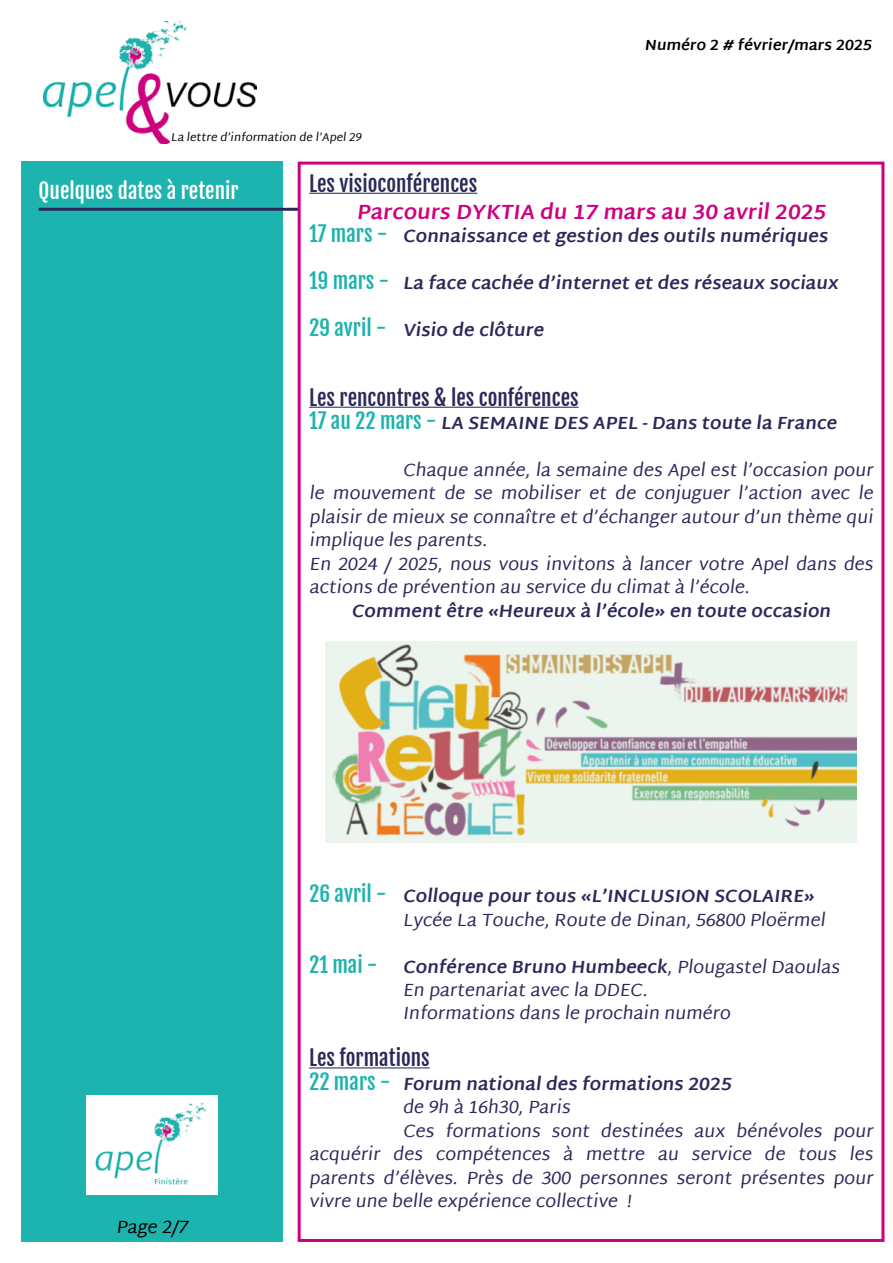
<style>
.page{position:relative;width:893px;height:1263px;background:#fff}
.page>*{position:absolute;margin:0;border:0;box-sizing:border-box;transform-origin:0 0}
.t1{font:21px "Fjalla One";color:#2b295a}
.t2{font:700 21px "Martel Sans";color:#ce007f}
.t3{font:21px "Fjalla One";color:#fff}
.t4{font:18px/23.4px "Martel Sans";color:#2b295a}
.t5{font:700 18px "Martel Sans";color:#2b295a}
.t6{font:18px "Martel Sans";color:#000}
.t7{font:700 15px "Martel Sans";color:#000}
.t8{font:11.55px "Martel Sans";color:#000}
.s1{font-family:"Fjalla One";font-weight:400;font-size:21px;color:#1db3ae}
.s2{font-family:"Fjalla One";font-size:21px;color:#1db3ae}
.s3{font-weight:700}
</style>
<div class="page">
<img style="left:43px;top:21px;width:213px;height:123px">
<div style="left:21px;top:162px;width:262px;height:1080px;background:#1db3ae"></div>
<img style="left:86px;top:1095px;width:131px;height:100px">
<hr style="left:39px;top:208px;width:314px;height:3px;background:#2b295a">
<hr style="left:309px;top:193px;width:168px;height:1px;background:#2b295a">
<hr style="left:309px;top:407px;width:270px;height:1px;background:#2b295a">
<hr style="left:309px;top:1067px;width:121px;height:1px;background:#2b295a">
<img style="left:325px;top:642px;width:532px;height:200px">
<div style="left:298px;top:162px;width:586px;height:1080px;border:3px solid #ce007f"></div>
<p class="t8" style="left:171px;top:130px;width:194px">La lettre d’information de l’Apel29</p>
<p class="t7" style="left:644px;top:36px;width:232px">Numéro 2 # février/mars 2025</p>
<p class="t3" style="left:39px;top:178px;width:201px">Quelques dates à retenir</p>
<p class="t1" style="left:309px;top:170px;width:170px">Les visioconférences</p>
<p class="t2" style="left:357px;top:199px;width:475px">Parcours DYKTIA du 17 mars au 30 avril2025</p>
<p class="t5" style="left:309px;top:225px;width:524px"><span class="s1">17 m a rs -</span> Connaissance et gestion des outils numériques</p>
<p class="t5" style="left:309px;top:272px;width:534px"><span class="s1">1 9 m a r s -</span> La face cachée d’internet et des réseaux sociaux</p>
<p class="t5" style="left:309px;top:319px;width:240px"><span class="s1">2 9 a v r i l -</span> Visio de clôture</p>
<p class="t1" style="left:309px;top:384px;width:271px">Les rencontres &amp; les conférences</p>
<p class="t5" style="left:309px;top:412px;width:533px"><span class="s1">17 a u 2 2 m a rs -</span> LA SEMAINE DES APEL -Dans toute la France</p>
<p class="t4" style="left:309px;top:458px;width:569px;text-indent:94px">Chaque année, la semaine des Apel est l’occasion pour le mouvement de se mobiliser et de conjuguer l’action avec le plaisir de mieux se connaître et d’échanger autour d’un thème qui implique les parents.<br>En 2024 / 2025, nous vous invitons à lancer votre Apel dans des actions de prévention au service du climat à l’école.</p>
<p class="t5" style="left:352px;top:600px;width:484px">Comment être «Heureux à l’école» en toute occasion</p>
<p class="t6" style="left:116px;top:1216px;width:77px">Page 2/7</p>
<p class="t4" style="left:403px;top:884px;width:427px;text-indent:-94px"><span class="s2">26 avri l -</span> <span class="s3">Colloque pour tous «L’INCLUSION SCOLAIRE»<br></span>Lycée La Touche,Route de Dinan,56800 Ploërmel</p>
<p class="t4" style="left:403px;top:955px;width:442px;text-indent:-94px"><span class="s2">21 m a i -</span> <span class="s3">Conférence Bruno Humbeeck</span>,PlougastelDaoulas<br>En partenariat avec la DDEC.<br>Informations dans le prochain numéro</p>
<p class="t1" style="left:309px;top:1045px;width:122px">Les formations</p>
<p class="t5" style="left:309px;top:1073px;width:427px"><span class="s1">2 2 m a rs -</span> Forum nationaldes formations 2025</p>
<p class="t4" style="left:403px;top:1095px;width:172px">de 9h à 16h30,Paris</p>
<p class="t4" style="left:403px;top:1119px;width:475px">Ces formations sont destinées aux bénévoles pour</p>
<p class="t4" style="left:309px;top:1142px;width:569px">acquérir des compétences à mettre au service de tous les</p>
<p class="t4" style="left:309px;top:1166px;width:569px">parents d’élèves. Près de 300 personnes seront présentes pour</p>
<p class="t4" style="left:309px;top:1189px;width:327px">vivre une belle expérience collective !</p>
</div>
